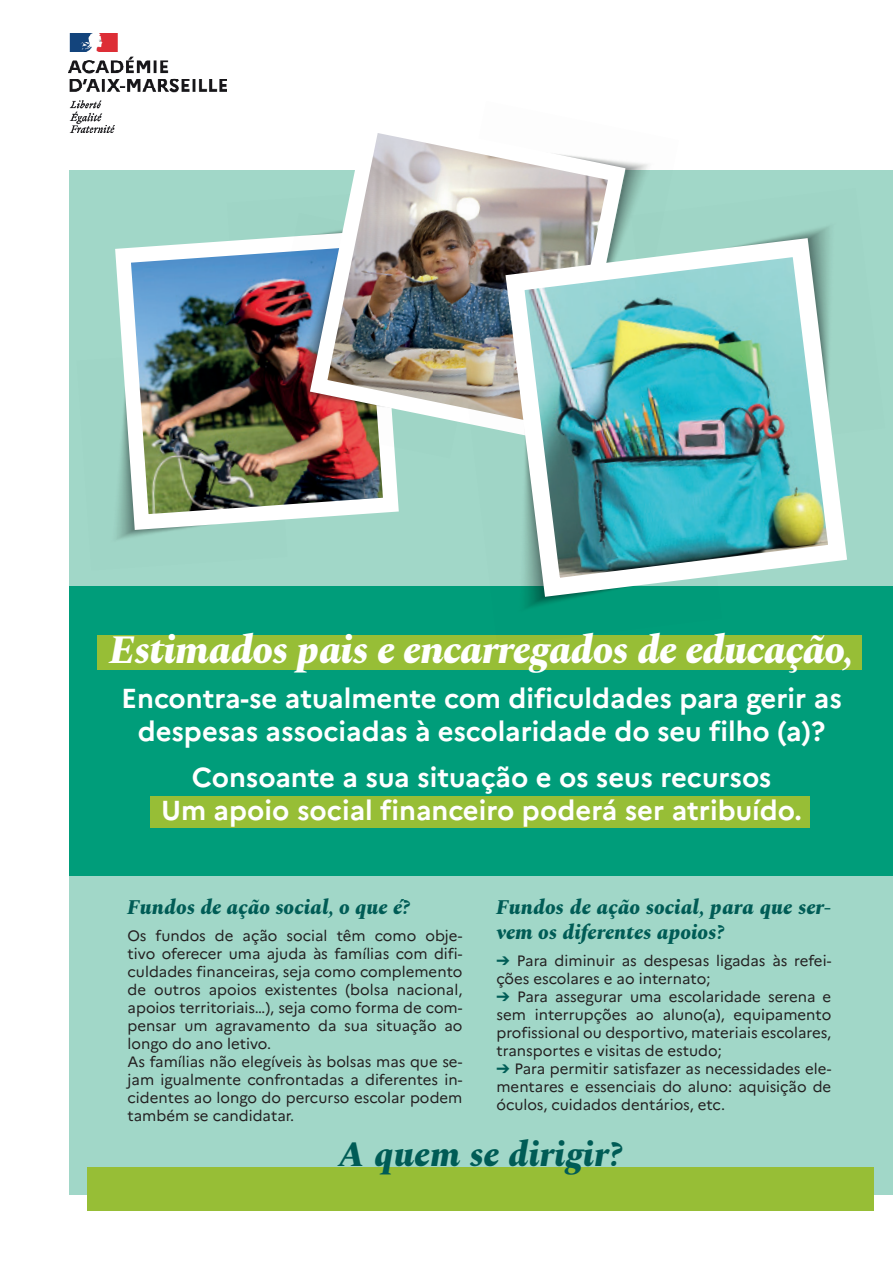
<style>
.page{position:relative;width:893px;height:1263px;background:#fff}
.page>*{position:absolute;margin:0;border:0;box-sizing:border-box;transform-origin:0 0}
.t1{font:italic 800 40.5px "Spectral";letter-spacing:-.02em;color:#fff}
.t2{font:italic 800 36px "Spectral";color:#005c56}
.t3{font:700 27.45px/32.8px "Marianne";color:#fff;text-align:center}
.t4{font:italic 800 21px/25.2px "Spectral";color:#005c56}
.t5{font:15px/18px "Marianne";color:#231f20}
.s1{color:#005c56}
</style>
<div class="page">
<div style="left:69px;top:170px;width:824px;height:1025px;background:#a1d7c8"></div>
<img style="left:68px;top:34px;width:158px;height:99px">
<div style="left:69px;top:587px;width:824px;height:289px;background:#009d7a"></div>
<div style="left:150px;top:796px;width:659px;height:32px;background:#97be36"></div>
<div style="left:98px;top:635px;width:764px;height:35px;background:#97be36"></div>
<img style="left:115px;top:239px;width:284px;height:299px">
<img style="left:257px;top:236px;width:142px;height:222px">
<img style="left:301px;top:133px;width:333px;height:320px">
<img style="left:468px;top:378px;width:67px;height:230px">
<img style="left:631px;top:188px;width:199px;height:41px">
<img style="left:496px;top:229px;width:361px;height:377px">
<div style="left:87px;top:1168px;width:787px;height:43px;background:#97be36"></div>
<h1 class="t1" style="left:110px;top:620px;width:745px">Estimados pais e encarregados de educação,</h1>
<h3 class="t3" style="left:121px;top:682px;width:722px">Encontra-se atualmente com dificuldades para gerir as despesas associadas à escolaridade do seu filho (a)?</h3>
<h3 class="t3" style="left:161px;top:761px;width:642px">Consoante a sua situação e os seus recursos<br>Um apoio social financeiro poderá ser atribuído.</h3>
<h3 class="t4" style="left:128px;top:893px;width:284px">Fundos de ação social, o que é?</h3>
<p class="t5" style="left:128px;top:926px;width:336px">Os fundos de ação social têm como obje&shy;tivo oferecer uma ajuda às famílias com difi&shy;culdades financeiras, seja como complemento de outros apoios existentes (bolsa nacional, apoios territoriais…), seja como forma de com&shy;pensar um agravamento da sua situação ao longo do ano letivo.<br>As famílias não elegíveis às bolsas mas que se&shy;jam igualmente confrontadas a diferentes in&shy;cidentes ao longo do percurso escolar podem também se candidatar.</p>
<h3 class="t4" style="left:496px;top:893px;width:336px">Fundos de ação social, para que ser&shy;vem os diferentes apoios?</h3>
<p class="t5" style="left:496px;top:951px;width:336px"><span class="s1">➔</span> Para diminuir as despesas ligadas às refei&shy;ções escolares e ao internato;</p>
<p class="t5" style="left:496px;top:987px;width:336px;text-align:justify"><span class="s1">➔</span> Para assegurar uma escolaridade serena e sem interrupções ao aluno(a), equipamento profissional ou desportivo, materiais escolares, transportes e visitas de estudo;</p>
<p class="t5" style="left:496px;top:1059px;width:336px;text-align:justify"><span class="s1">➔</span> Para permitir satisfazer as necessidades ele&shy;mentares e essenciais do aluno: aquisição de óculos, cuidados dentários, etc.</p>
<h2 class="t2" style="left:339px;top:1128px;width:285px">A quem se dirigir?</h2>
</div>
